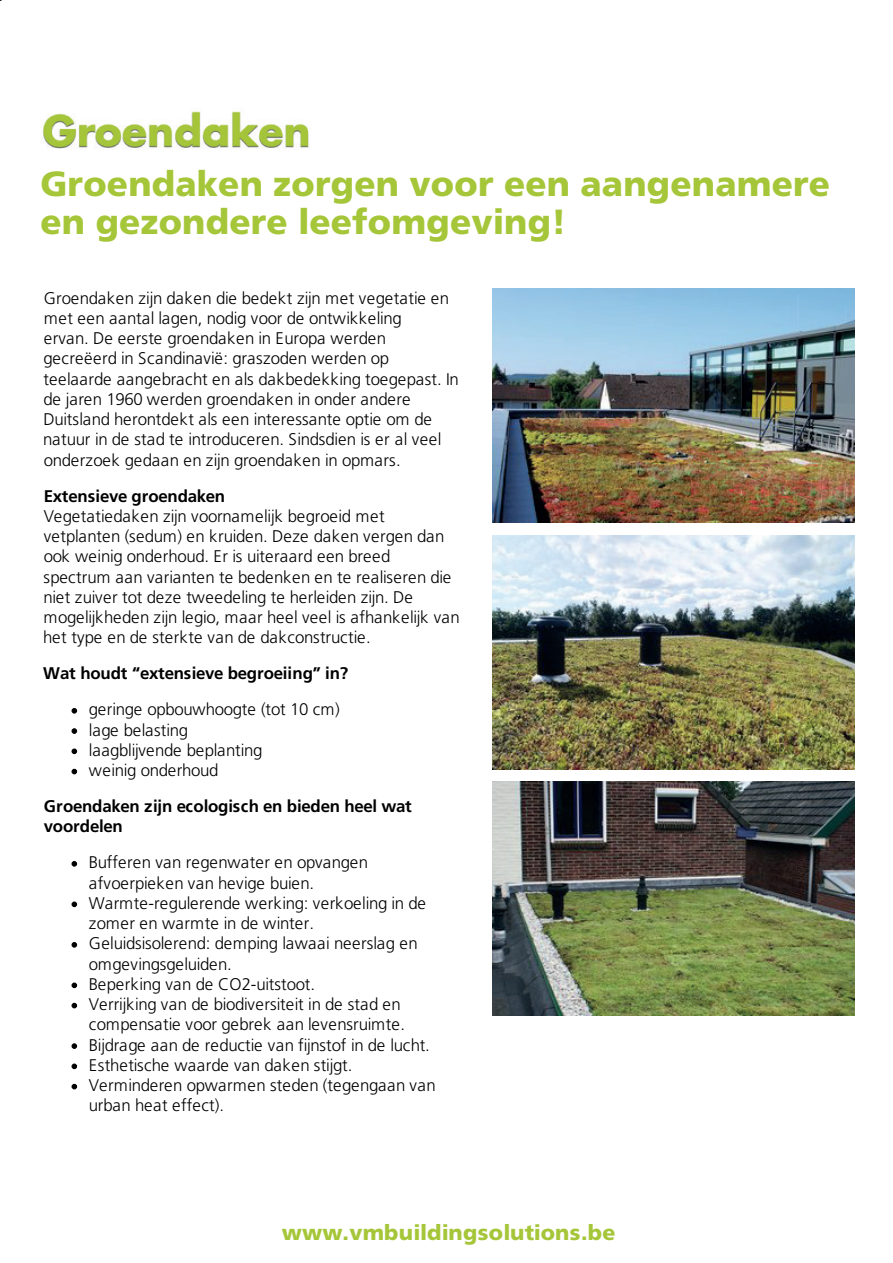
<style>
.page{position:relative;width:893px;height:1263px;background:#fff}
.page>*{position:absolute;margin:0;border:0;box-sizing:border-box;transform-origin:0 0}
.t1{font:900 34.8px/38.2px "Frutiger LT Std";color:#a6c639}
.t2{font:900 21.3px "Frutiger LT Std";letter-spacing:.015em;color:#a6c639}
.t3{font:300 16.8px/20.2px "Frutiger LT Std";color:#000001}
.t4{font:700 16.8px/20.2px "Frutiger LT Std";letter-spacing:-.01em;color:#000001}
.t5{font:300 16.8px/20.2px "Frutiger LT Std";letter-spacing:-.02em;color:#000001}
</style>
<div class="page">
<img style="left:43px;top:111px;width:266px;height:38px">
<svg style="left:72px;top:708px;width:5px;height:6px"></svg>
<svg style="left:72px;top:728px;width:5px;height:6px"></svg>
<svg style="left:72px;top:748px;width:5px;height:6px"></svg>
<svg style="left:72px;top:769px;width:5px;height:5px"></svg>
<svg style="left:72px;top:861px;width:5px;height:6px"></svg>
<svg style="left:72px;top:901px;width:5px;height:6px"></svg>
<svg style="left:72px;top:942px;width:5px;height:6px"></svg>
<svg style="left:72px;top:982px;width:5px;height:6px"></svg>
<svg style="left:72px;top:1003px;width:5px;height:5px"></svg>
<svg style="left:72px;top:1043px;width:5px;height:6px"></svg>
<svg style="left:72px;top:1063px;width:5px;height:6px"></svg>
<svg style="left:72px;top:1084px;width:5px;height:5px"></svg>
<img style="left:493px;top:289px;width:361px;height:234px">
<img style="left:493px;top:535px;width:361px;height:234px">
<img style="left:493px;top:782px;width:361px;height:234px">
<h1 class="t1" style="left:41px;top:167px;width:791px">Groendaken zorgen voor een aangenamere en gezondere leefomgeving!</h1>
<p class="t3" style="left:43px;top:289px;width:417px">Groendaken zijn daken die bedekt zijn met vegetatie en met een aantal lagen, nodig voor de ontwikkeling<br>ervan. De eerste groendaken in Europa werden gecreëerd in Scandinavië: graszoden werden op teelaarde aangebracht en als dakbedekking toegepast. In de jaren 1960 werden groendaken in onder andere Duitsland herontdekt als een interessante optie om de natuur in de stad te introduceren. Sindsdien is er al veel onderzoek gedaan en zijn groendaken in opmars.</p>
<p class="t4" style="left:44px;top:487px;width:183px">Extensieve groendaken</p>
<p class="t3" style="left:43px;top:507px;width:418px">Vegetatiedaken zijn voornamelijk begroeid met vetplanten (sedum) en kruiden. Deze daken vergen dan ook weinig onderhoud. Er is uiteraard een breed spectrum aan varianten te bedenken en te realiseren die niet zuiver tot deze tweedeling te herleiden zijn. De mogelijkheden zijn legio, maar heel veel is afhankelijk van het type en de sterkte van de dakconstructie.</p>
<p class="t4" style="left:43px;top:665px;width:307px">Wat houdt “extensieve begroeiing” in?</p>
<p class="t5" style="left:89px;top:701px;width:252px">geringe opbouwhoogte (tot 10 cm) lage belasting<br>laagblijvende beplanting<br>weinig onderhoud</p>
<p class="t4" style="left:44px;top:797px;width:369px">Groendaken zijn ecologisch en bieden heel wat voordelen</p>
<p class="t3" style="left:89px;top:854px;width:348px">Bufferen van regenwater en opvangen afvoerpieken van hevige buien.<br>Warmte-regulerende werking: verkoeling in de zomer en warmte in de winter.<br>Geluidsisolerend: demping lawaai neerslag en omgevingsgeluiden.<br>Beperking van de CO2-uitstoot.<br>Verrijking van de biodiversiteit in de stad en compensatie voor gebrek aan levensruimte.<br>Bijdrage aan de reductie van fijnstof in de lucht.<br>Esthetische waarde van daken stijgt.<br>Verminderen opwarmen steden (tegengaan van urban heat effect).</p>
<p class="t2" style="left:282px;top:1223px;width:335px">www.vmbuildingsolutions.be</p>
</div>
